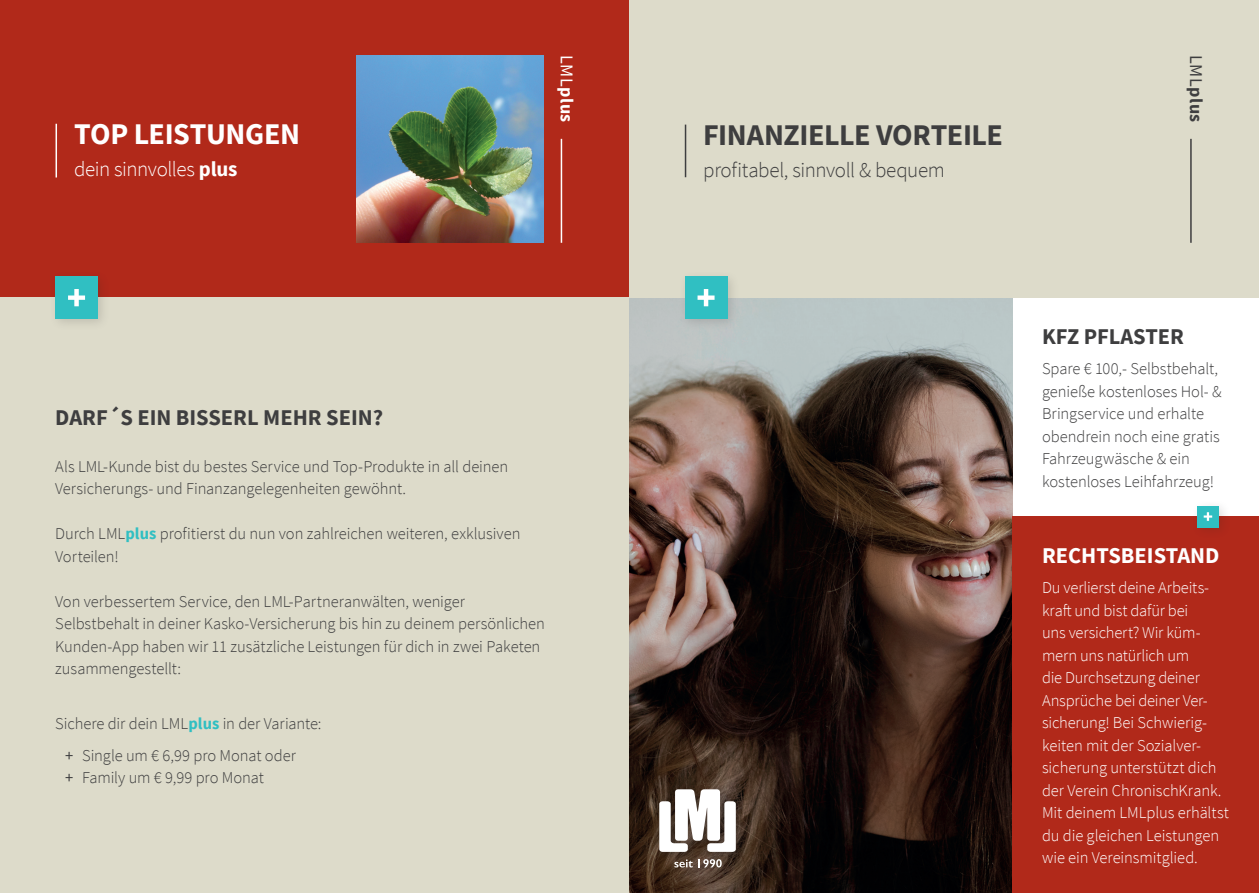
<style>
.page{position:relative;width:1259px;height:893px;background:#fff}
.page>*{position:absolute;margin:0;border:0;box-sizing:border-box;transform-origin:0 0}
.t1{font:700 30px "Source Sans Pro";letter-spacing:-.015em;color:#3e3e3f}
.t2{font:700 30px "Source Sans Pro";letter-spacing:-.015em;color:#fff}
.t3{font:700 22.5px "Source Sans Pro";color:#3e3e3f}
.t4{font:700 22.5px "Source Sans Pro";color:#fff}
.t5{font:300 21px "Source Sans Pro";letter-spacing:-.02em;color:#3e3e3f}
.t6{font:300 21px "Source Sans Pro";letter-spacing:-.02em;color:#fff}
.t7{font:700 18px "Source Sans Pro";color:#fff}
.t8{font:700 18px "Source Sans Pro";color:#3e3e3f}
.t9{font:300 16.5px/22.5px "Source Sans Pro";letter-spacing:-.005em;color:#3e3e3f}
.t10{font:300 16.5px/22.5px "Source Sans Pro";letter-spacing:-.01em;color:#fff}
.s1{font-weight:700}
.s2{font-weight:400}
.s3{font-weight:700;color:#30bfc2}
</style>
<div class="page">
<div style="left:0;top:0;width:629px;height:298px;background:#b1291a"></div>
<div style="left:0;top:298px;width:629px;height:595px;background:#dddbca"></div>
<img style="left:356px;top:56px;width:188px;height:187px">
<hr style="left:56px;top:124px;width:1px;height:53px;background:#fff">
<div style="left:49px;top:270px;width:61px;height:61px;background:#231f20;opacity:.15"></div>
<div style="left:55px;top:276px;width:43px;height:43px;background:#30bfc2"></div>
<svg style="left:68px;top:289px;width:17px;height:17px"></svg>
<hr style="left:561px;top:139px;width:1px;height:104px;background:#fff">
<img style="left:629px;top:298px;width:383px;height:595px">
<div style="left:1012px;top:517px;width:247px;height:376px;background:#b1291a"></div>
<div style="left:629px;top:0;width:630px;height:298px;background:#dddbca"></div>
<hr style="left:685px;top:125px;width:1px;height:52px;background:#3e3e3f">
<div style="left:678px;top:270px;width:61px;height:61px;background:#231f20;opacity:.15"></div>
<div style="left:685px;top:276px;width:42px;height:43px;background:#30bfc2"></div>
<svg style="left:697px;top:289px;width:17px;height:17px"></svg>
<hr style="left:1190px;top:139px;width:1px;height:104px;background:#3e3e3f">
<div style="left:653px;top:783px;width:95px;height:97px;background:#231f20;opacity:.45"></div>
<svg style="left:659px;top:789px;width:77px;height:63px"></svg>
<svg style="left:674px;top:859px;width:47px;height:8px"></svg>
<div style="left:1191px;top:500px;width:40px;height:40px;background:#231f20;opacity:.15"></div>
<div style="left:1197px;top:506px;width:21px;height:21px;background:#30bfc2"></div>
<svg style="left:1203px;top:512px;width:9px;height:9px"></svg>
<h1 class="t2" style="left:74px;top:113px;width:228px">TOP LEISTUNGEN</h1>
<p class="t6" style="left:74px;top:156px;width:165px">dein sinnvolles <span class="s1">plus</span></p>
<p class="t7" style="left:579px;top:55px;width:69px;rotate:90deg"><span class="s2">LML</span>plus</p>
<h2 class="t3" style="left:55px;top:403px;width:329px">DARF´S EIN BISSERL MEHR SEIN?</h2>
<p class="t9" style="left:55px;top:455px;width:454px">Als LML-Kunde bist du bestes Service und Top-Produkte in all deinen<br>Versicherungs- und Finanzangelegenheiten gewöhnt.</p>
<p class="t9" style="left:55px;top:523px;width:467px">Durch LML<span class="s3">plus</span> profitierst du nun von zahlreichen weiteren, exklusiven<br>Vorteilen!</p>
<p class="t9" style="left:55px;top:590px;width:491px">Von verbessertem Service, den LML-Partneranwälten, weniger Selbstbehalt in deiner Kasko-Versicherung bis hin zu deinem persönlichen Kunden-App haben wir 11 zusätzliche Leistungen für dich in zwei Paketen zusammengestellt:</p>
<p class="t9" style="left:65px;top:708px;width:258px;line-height:31.5px;text-indent:-10px">Sichere dir dein LML<span class="s3">plus</span> in der Variante: <span class="s2">+</span> Single um € 6,99 pro Monat oder</p>
<p class="t9" style="left:65px;top:766px;width:200px"><span class="s2">+</span> Family um € 9,99 pro Monat</p>
<h1 class="t1" style="left:703px;top:114px;width:301px">FINANZIELLE VORTEILE</h1>
<p class="t5" style="left:703px;top:157px;width:243px">profitabel, sinnvoll &amp; bequem</p>
<p class="t8" style="left:1208px;top:55px;width:69px;rotate:90deg"><span class="s2">LML</span>plus</p>
<h2 class="t3" style="left:1042px;top:322px;width:143px">KFZ PFLASTER</h2>
<p class="t9" style="left:1042px;top:358px;width:181px">Spare € 100,- Selbstbehalt, genieße kostenloses Hol- &amp;<br>Bringservice und erhalte obendrein noch eine gratis<br>Fahrzeugwäsche &amp; ein kostenloses Leihfahrzeug!</p>
<h2 class="t4" style="left:1042px;top:540px;width:179px">RECHTSBEISTAND</h2>
<p class="t10" style="left:1042px;top:576px;width:188px">Du verlierst deine Arbeits&shy;kraft und bist dafür bei<br>uns versichert? Wir küm&shy;mern uns natürlich um<br>die Durchsetzung deiner<br>Ansprüche bei deiner Ver&shy;sicherung! Bei Schwierig&shy;keiten mit der Sozialver&shy;sicherung unterstützt dich der Verein ChronischKrank.<br>Mit deinem LMLplus erhältst du die gleichen Leistungen wie ein Vereinsmitglied.</p>
</div>
